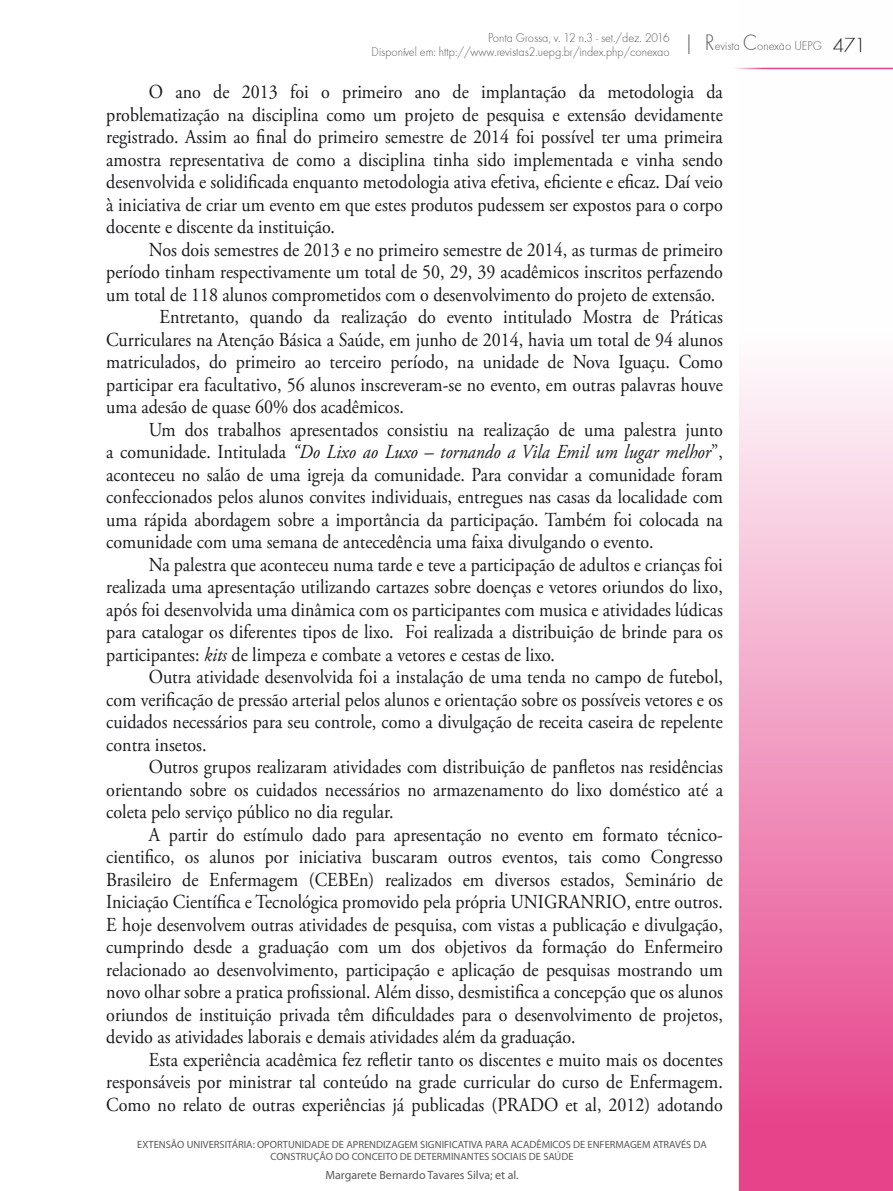
<style>
.page{position:relative;width:893px;height:1191px;background:#fff}
.page>*{position:absolute;margin:0;border:0;box-sizing:border-box;transform-origin:0 0}
.t1{font:21px "Futura TEE Ligh";color:#1a171c}
.t2{font:19.8px/22.5px "Adobe Garamond Pro";color:#1a171c;text-align:justify;scale:.91 1}
.t3{font:italic 19.8px "Adobe Garamond Pro";color:#1a171c;scale:.91 1}
.t4{font:13.2px/14.4px "Futura TEE Ligh";color:#58585a;scale:.91 1}
.t5{font:12px "Myriad Pro";color:#58585a}
.t6{font:10.5px/12.6px "Myriad Pro";color:#58585a;text-align:center}
.s1{font-style:normal}
.s2{font-style:italic}
</style>
<div class="page">
<svg style="left:739px;top:67px;width:154px;height:1124px"></svg>
<hr style="left:730px;top:68px;width:163px;height:1px;background:#e6438b">
<p class="t4" style="left:372px;top:30px;width:496px;text-indent:116px">Ponta Grossa, v. 12 n.3 - set./dez. 2016<br>Disponível em: http://www.revistas2.uepg.br/index.php/conexao <sup>|</sup> <sup>R</sup>evista <sup>C</sup>onexao UEPG</p>
<p class="t4" style="left:781px;top:35px;width:4px">-</p>
<p class="t2" style="left:106px;top:81px;width:679px;text-indent:43px">O ano de 2013 foi o primeiro ano de implantação da metodologia da problematização na disciplina como um projeto de pesquisa e extensão devidamente registrado. Assim ao final do primeiro semestre de 2014 foi possível ter uma primeira amostra representativa de como a disciplina tinha sido implementada e vinha sendo desenvolvida e solidificada enquanto metodologia ativa efetiva, eficiente e eficaz. Daí veio à iniciativa de criar um evento em que estes produtos pudessem ser expostos para o corpo docente e discente da instituição.</p>
<p class="t2" style="left:149px;top:239px;width:632px">Nos dois semestres de 2013 e no primeiro semestre de 2014, as turmas de primeiro</p>
<p class="t2" style="left:106px;top:261px;width:679px">período tinham respectivamente um total de 50, 29, 39 acadêmicos inscritos perfazendo</p>
<p class="t2" style="left:106px;top:284px;width:671px">um total de 118 alunos comprometidos com o desenvolvimento do projeto de extensão.</p>
<p class="t2" style="left:160px;top:306px;width:620px">Entretanto, quando da realização do evento intitulado Mostra de Práticas</p>
<p class="t2" style="left:106px;top:329px;width:679px">Curriculares na Atenção Básica a Saúde, em junho de 2014, havia um total de 94 alunos</p>
<p class="t2" style="left:106px;top:351px;width:679px">matriculados, do primeiro ao terceiro período, na unidade de Nova Iguaçu. Como</p>
<p class="t2" style="left:106px;top:374px;width:679px">participar era facultativo, 56 alunos inscreveram-se no evento, em outras palavras houve</p>
<p class="t2" style="left:106px;top:396px;width:329px">uma adesão de quase 60% dos acadêmicos.</p>
<p class="t2" style="left:149px;top:419px;width:632px">Um dos trabalhos apresentados consistiu na realização de uma palestra junto</p>
<p class="t3" style="left:106px;top:440px;width:679px"><span class="s1">a comunidade. Intitulada</span> “Do Lixo ao Luxo – tornando a Vila Emil um lugar melhor<span class="s1">”,</span></p>
<p class="t2" style="left:106px;top:464px;width:679px">aconteceu no salão de uma igreja da comunidade. Para convidar a comunidade foram</p>
<p class="t2" style="left:106px;top:486px;width:679px">confeccionados pelos alunos convites individuais, entregues nas casas da localidade com</p>
<p class="t2" style="left:106px;top:509px;width:679px">uma rápida abordagem sobre a importância da participação. Também foi colocada na</p>
<p class="t2" style="left:106px;top:531px;width:603px">comunidade com uma semana de antecedência uma faixa divulgando o evento.</p>
<p class="t2" style="left:149px;top:554px;width:632px">Na palestra que aconteceu numa tarde e teve a participação de adultos e crianças foi</p>
<p class="t2" style="left:106px;top:576px;width:679px">realizada uma apresentação utilizando cartazes sobre doenças e vetores oriundos do lixo,</p>
<p class="t2" style="left:106px;top:599px;width:679px">após foi desenvolvida uma dinâmica com os participantes com musica e atividades lúdicas</p>
<p class="t2" style="left:106px;top:621px;width:679px">para catalogar os diferentes tipos de lixo. Foi realizada a distribuição de brinde para os</p>
<p class="t2" style="left:106px;top:644px;width:495px">participantes: <span class="s2">kits</span> de limpeza e combate a vetores e cestas de lixo.</p>
<p class="t2" style="left:149px;top:666px;width:632px">Outra atividade desenvolvida foi a instalação de uma tenda no campo de futebol,</p>
<p class="t2" style="left:106px;top:689px;width:679px">com verificação de pressão arterial pelos alunos e orientação sobre os possíveis vetores e os</p>
<p class="t2" style="left:106px;top:711px;width:679px">cuidados necessários para seu controle, como a divulgação de receita caseira de repelente</p>
<p class="t2" style="left:106px;top:734px;width:112px">contra insetos.</p>
<p class="t2" style="left:149px;top:756px;width:632px">Outros grupos realizaram atividades com distribuição de panfletos nas residências</p>
<p class="t2" style="left:106px;top:779px;width:679px">orientando sobre os cuidados necessários no armazenamento do lixo doméstico até a</p>
<p class="t2" style="left:106px;top:801px;width:317px">coleta pelo serviço público no dia regular.</p>
<p class="t2" style="left:149px;top:824px;width:632px">A partir do estímulo dado para apresentação no evento em formato técnico-</p>
<p class="t2" style="left:106px;top:846px;width:679px">cientifico, os alunos por iniciativa buscaram outros eventos, tais como Congresso</p>
<p class="t2" style="left:106px;top:869px;width:679px">Brasileiro de Enfermagem (CEBEn) realizados em diversos estados, Seminário de</p>
<p class="t2" style="left:106px;top:891px;width:679px">Iniciação Científica e Tecnológica promovido pela própria UNIGRANRIO, entre outros.</p>
<p class="t2" style="left:106px;top:913px;width:679px">E hoje desenvolvem outras atividades de pesquisa, com vistas a publicação e divulgação,</p>
<p class="t2" style="left:106px;top:936px;width:679px">cumprindo desde a graduação com um dos objetivos da formação do Enfermeiro</p>
<p class="t2" style="left:106px;top:958px;width:679px">relacionado ao desenvolvimento, participação e aplicação de pesquisas mostrando um</p>
<p class="t2" style="left:106px;top:981px;width:679px">novo olhar sobre a pratica profissional. Além disso, desmistifica a concepção que os alunos</p>
<p class="t2" style="left:106px;top:1003px;width:679px">oriundos de instituição privada têm dificuldades para o desenvolvimento de projetos,</p>
<p class="t2" style="left:106px;top:1026px;width:517px">devido as atividades laborais e demais atividades além da graduação.</p>
<p class="t2" style="left:149px;top:1048px;width:632px">Esta experiência acadêmica fez refletir tanto os discentes e muito mais os docentes</p>
<p class="t2" style="left:106px;top:1071px;width:679px">responsáveis por ministrar tal conteúdo na grade curricular do curso de Enfermagem.</p>
<p class="t2" style="left:106px;top:1093px;width:679px">Como no relato de outras experiências já publicadas (PRADO et al, 2012) adotando</p>
<p class="t6" style="left:137px;top:1137px;width:571px">EXTENSÃO UNIVERSITÁRIA: OPORTUNIDADE DE APRENDIZAGEM SIGNIFICATIVA PARA ACADÊMICOS DE ENFERMAGEM ATRAVÉS DA<br>CONSTRUÇÃO DO CONCEITO DE DETERMINANTES SOCIAIS DE SAÚDE</p>
<p class="t5" style="left:325px;top:1167px;width:195px">Margarete Bernardo Tavares Silva; et al.</p>
<p class="t1" style="left:833px;top:33px;width:35px">471</p>
</div>
